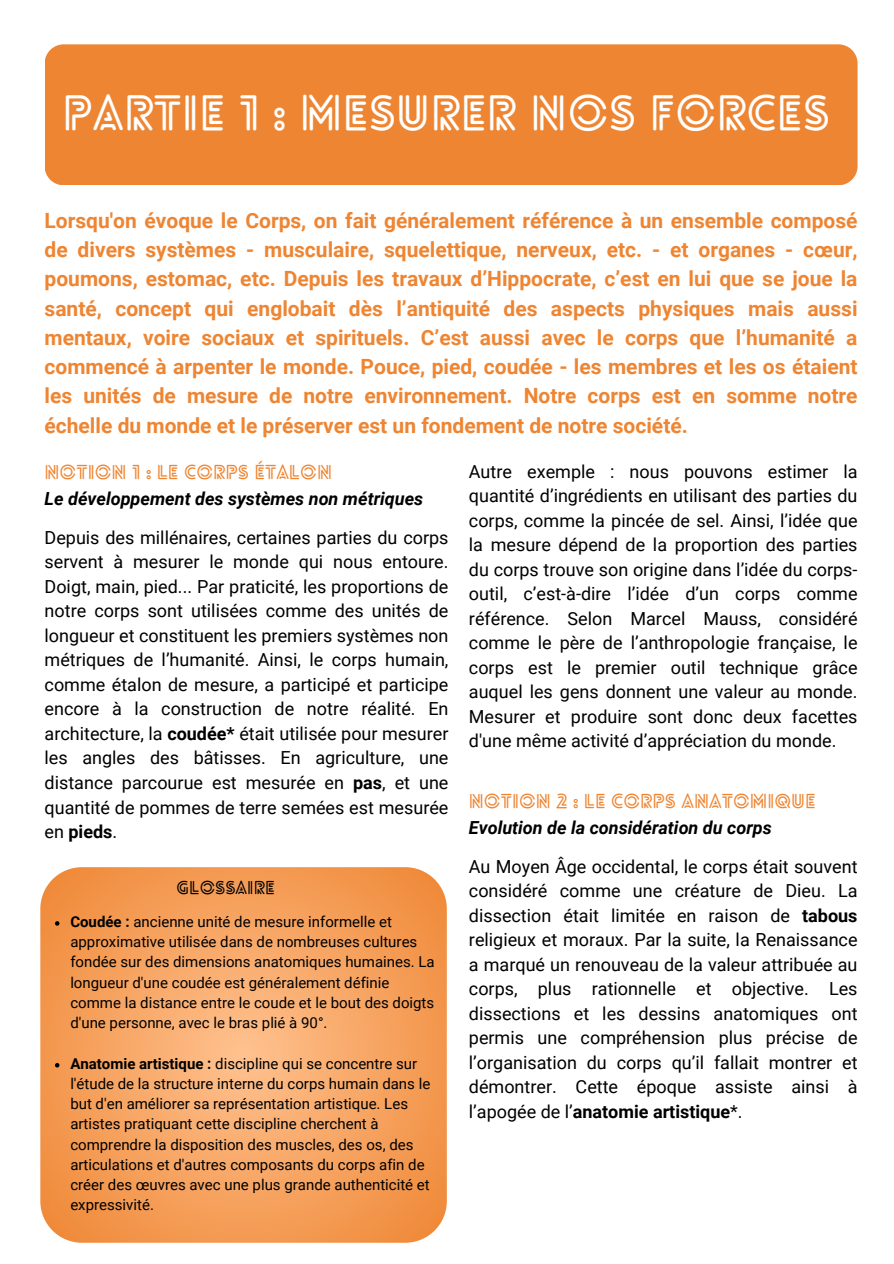
<style>
.page{position:relative;width:894px;height:1264px;background:#fff}
.page>*{position:absolute;margin:0;border:0;box-sizing:border-box;transform-origin:0 0}
.t1{font:700 48px "Lovelo Line";color:#fff}
.t2{font:700 21px/29.2px "Roboto";color:#ee8532;text-align:justify}
.t3{font:700 19.5px "Lovelo Line";color:#ee8532}
.t4{font:18px/24.5px "Roboto";color:#000;text-align:justify}
.t5{font:italic 700 18px "Roboto";color:#000}
.t6{font:700 18px "Lovelo Line";color:#000}
.t7{font:15px/20.2px "Roboto";color:#000}
.s1{font-weight:700}
</style>
<div class="page">
<div style="left:45px;top:44px;width:812px;height:141px;background:#ee8532;border-radius:19px"></div>
<svg style="left:40px;top:867px;width:406px;height:375px"></svg>
<svg style="left:55px;top:921px;width:4px;height:4px"></svg>
<svg style="left:55px;top:1062px;width:4px;height:5px"></svg>
<h1 class="t1" style="left:62px;top:93px;width:769px">PARTIE 1 : MESURER NOS FORCES</h1>
<p class="t2" style="left:45px;top:206px;width:814px">Lorsqu'on évoque le Corps, on fait généralement référence à un ensemble composé de divers systèmes - musculaire, squelettique, nerveux, etc. - et organes - cœur, poumons, estomac, etc. Depuis les travaux d’Hippocrate, c’est en lui que se joue la santé, concept qui englobait dès l’antiquité des aspects physiques mais aussi mentaux, voire sociaux et spirituels. C’est aussi avec le corps que l’humanité a commencé à arpenter le monde. Pouce, pied, coudée - les membres et les os étaient les unités de mesure de notre environnement. Notre corps est en somme notre échelle du monde et le préserver est un fondement de notre société.</p>
<p class="t3" style="left:45px;top:464px;width:289px">NOTION 1 : LE CORPS ÉTALON</p>
<p class="t5" style="left:45px;top:488px;width:380px">Le développement des systèmes non métriques</p>
<p class="t4" style="left:45px;top:525px;width:405px">Depuis des millénaires, certaines parties du corps servent à mesurer le monde qui nous entoure.<br>Doigt, main, pied... Par praticité, les proportions de notre corps sont utilisées comme des unités de longueur et constituent les premiers systèmes non métriques de l’humanité. Ainsi, le corps humain, comme étalon de mesure, a participé et participe encore à la construction de notre réalité. En architecture, la <span class="s1">coudée*</span> était utilisée pour mesurer les angles des bâtisses. En agriculture, une distance parcourue est mesurée en <span class="s1">pas</span>, et une quantité de pommes de terre semées est mesurée en <span class="s1">pieds</span>.</p>
<p class="t6" style="left:176px;top:880px;width:100px">GLOSSAIRE</p>
<p class="t4" style="left:469px;top:459px;width:390px">Autre exemple : nous pouvons estimer la quantité d’ingrédients en utilisant des parties du corps, comme la pincée de sel. Ainsi, l’idée que la mesure dépend de la proportion des parties du corps trouve son origine dans l’idée du corps&shy;outil, c’est-à-dire l’idée d’un corps comme référence. Selon Marcel Mauss, considéré comme le père de l’anthropologie française, le corps est le premier outil technique grâce auquel les gens donnent une valeur au monde.<br>Mesurer et produire sont donc deux facettes d'une même activité d’appréciation du monde.</p>
<p class="t3" style="left:469px;top:793px;width:348px">NOTION 2 : LE CORPS ANATOMIQUE</p>
<p class="t5" style="left:469px;top:817px;width:304px">Evolution de la considération du corps</p>
<p class="t4" style="left:469px;top:854px;width:390px">Au Moyen Âge occidental, le corps était souvent considéré comme une créature de Dieu. La dissection était limitée en raison de <span class="s1">tabous </span>religieux et moraux. Par la suite, la Renaissance a marqué un renouveau de la valeur attribuée au corps, plus rationnelle et objective. Les dissections et les dessins anatomiques ont permis une compréhension plus précise de l’organisation du corps qu’il fallait montrer et démontrer. Cette époque assiste ainsi à l’apogée de l’<span class="s1">anatomie artistique</span>*.</p>
<p class="t7" style="left:70px;top:911px;width:366px"><span class="s1">Coudée :</span> ancienne unité de mesure informelle et approximative utilisée dans de nombreuses cultures fondée sur des dimensions anatomiques humaines. La longueur d'une coudée est généralement définie comme la distance entre le coude et le bout des doigts d'une personne, avec le bras plié à 90°.</p>
<p class="t7" style="left:70px;top:1053px;width:361px"><span class="s1">Anatomie artistique :</span> discipline qui se concentre sur l'étude de la structure interne du corps humain dans le but d'en améliorer sa représentation artistique. Les artistes pratiquant cette discipline cherchent à comprendre la disposition des muscles, des os, des articulations et d'autres composants du corps afin de créer des œuvres avec une plus grande authenticité et expressivité.</p>
</div>
